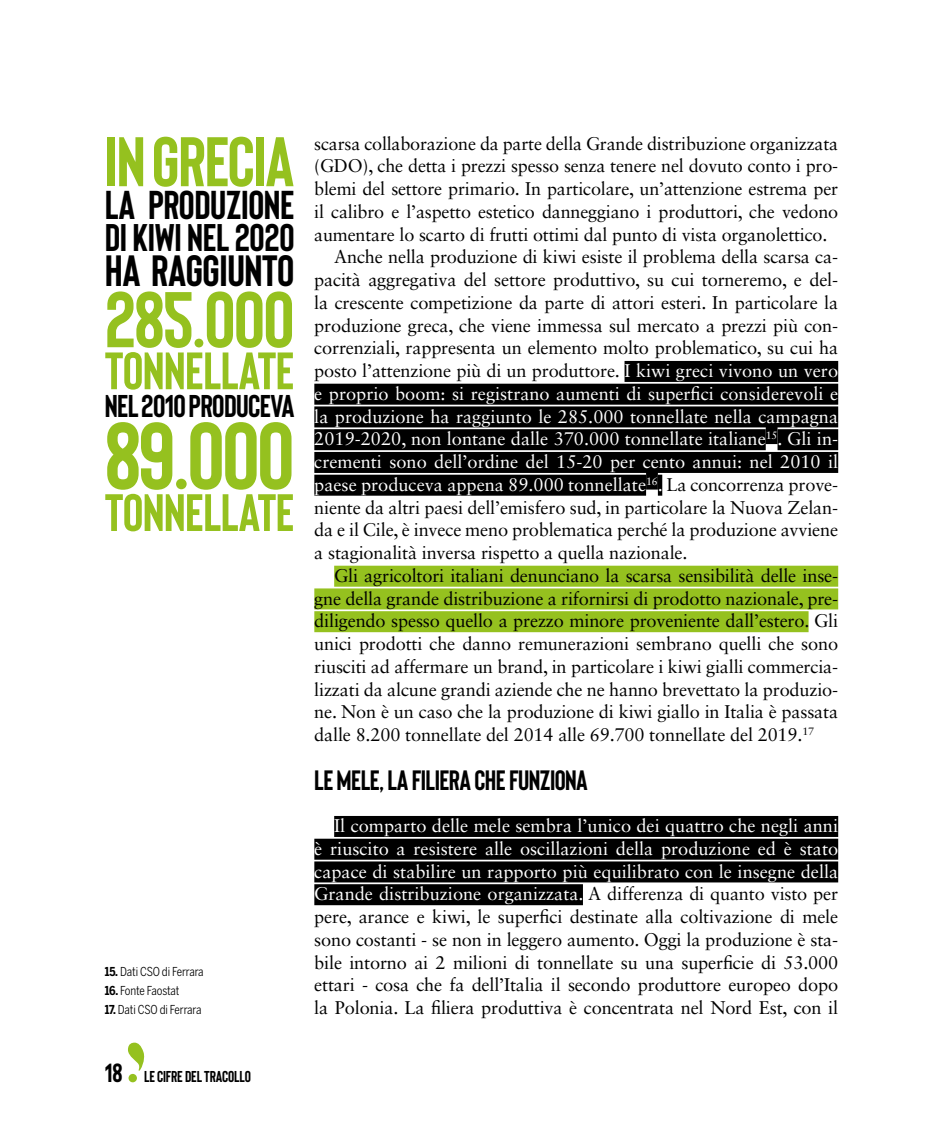
<style>
.page{position:relative;width:943px;height:1141px;background:#fff}
.page>*{position:absolute;margin:0;border:0;box-sizing:border-box;transform-origin:0 0}
.t1{font:700 94.5px "Bison";color:#95c11f}
.t2{font:700 78.75px "Bison";letter-spacing:-.02em;color:#95c11f}
.t3{font:700 70px "Bison";letter-spacing:-.02em;color:#95c11f}
.t4{font:700 52.5px "Bison";letter-spacing:-.01em;color:#95c11f}
.t5{font:700 43.75px "Bison";letter-spacing:-.01em;color:#000}
.t6{font:700 40.25px "Bison";letter-spacing:-.01em;color:#000}
.t7{font:700 38.5px "Bison";letter-spacing:-.01em;color:#000}
.t8{font:700 31.5px "Bison";letter-spacing:-.02em;color:#000}
.t9{font:700 28px "Bison";letter-spacing:-.02em;color:#000}
.t10{font:18.38px/22.8px "Sabon LT Std";letter-spacing:-.01em;color:#000;text-align:justify}
.t11{font:18.38px "Sabon LT Std";color:#fff}
.t12{font:700 15.75px "Bison";letter-spacing:-.01em;color:#000}
.t13{font:12.25px "Benton Sans Cond";letter-spacing:-.015em;color:#000;scale:.95 1}
.s1{font-weight:700}
.s2{font-size:26.25px}
.s3{color:#fff}
.s4{color:#000}
</style>
<div class="page">
<div style="left:624px;top:361px;width:214px;height:21px;background:#000"></div>
<div style="left:314px;top:384px;width:524px;height:21px;background:#000"></div>
<div style="left:314px;top:406px;width:524px;height:21px;background:#000"></div>
<div style="left:314px;top:429px;width:451px;height:21px;background:#000"></div>
<div style="left:765px;top:423px;width:12px;height:21px;background:#000"></div>
<div style="left:777px;top:429px;width:61px;height:21px;background:#000"></div>
<div style="left:314px;top:452px;width:524px;height:21px;background:#000"></div>
<div style="left:314px;top:475px;width:332px;height:21px;background:#000"></div>
<div style="left:646px;top:469px;width:12px;height:21px;background:#000"></div>
<hr style="left:658px;top:475px;width:4px;height:21px;background:#000">
<div style="left:334px;top:566px;width:504px;height:21px;background:#95c11f"></div>
<div style="left:314px;top:588px;width:524px;height:21px;background:#95c11f"></div>
<div style="left:314px;top:611px;width:494px;height:21px;background:#95c11f"></div>
<div style="left:334px;top:816px;width:504px;height:21px;background:#000"></div>
<div style="left:314px;top:839px;width:524px;height:21px;background:#000"></div>
<div style="left:314px;top:861px;width:524px;height:21px;background:#000"></div>
<div style="left:314px;top:884px;width:269px;height:21px;background:#000"></div>
<svg style="left:128px;top:1043px;width:17px;height:28px"></svg>
<div style="left:128px;top:1074px;width:9px;height:8px;background:#95c11f;border-radius:50%"></div>
<h3 class="t3" style="left:105px;top:116px;width:191px">IN GRECIA</h3>
<h3 class="t6" style="left:105px;top:179px;width:191px">LA PRODUZIONE</h3>
<h3 class="t7" style="left:105px;top:212px;width:191px">DI KIWI NEL 2020</h3>
<h3 class="t5" style="left:105px;top:242px;width:191px">HA RAGGIUNTO</h3>
<h2 class="t2" style="left:105px;top:268px;width:191px">285.000</h2>
<h3 class="t4" style="left:105px;top:337px;width:191px">TONNELLATE</h3>
<h3 class="t8" style="left:105px;top:386px;width:191px">NEL 2010 PRODUCEVA</h3>
<h1 class="t1" style="left:105px;top:394px;width:191px">89.000</h1>
<h3 class="t4" style="left:105px;top:478px;width:191px">TONNELLATE</h3>
<p class="t13" style="left:105px;top:965px;width:106px"><span class="s1">15.</span> Dati CSO di Ferrara</p>
<p class="t13" style="left:105px;top:984px;width:80px"><span class="s1">16.</span> Fonte Faostat</p>
<p class="t13" style="left:105px;top:1002px;width:103px"><span class="s1">17.</span> Dati CSO di Ferrara</p>
<p class="t12" style="left:105px;top:1067px;width:148px"><span class="s2">18</span> LE CIFRE DEL TRACOLLO</p>
<p class="t10" style="left:314px;top:132px;width:525px">scarsa collaborazione da parte della Grande distribuzione organizzata</p>
<p class="t10" style="left:314px;top:154px;width:525px">(GDO), che detta i prezzi spesso senza tenere nel dovuto conto i pro-</p>
<p class="t10" style="left:314px;top:177px;width:525px">blemi del settore primario. In particolare, un’attenzione estrema per</p>
<p class="t10" style="left:314px;top:200px;width:525px">il calibro e l’aspetto estetico danneggiano i produttori, che vedono</p>
<p class="t10" style="left:314px;top:223px;width:514px">aumentare lo scarto di frutti ottimi dal punto di vista organolettico.</p>
<p class="t10" style="left:334px;top:245px;width:505px">Anche nella produzione di kiwi esiste il problema della scarsa ca-</p>
<p class="t10" style="left:314px;top:268px;width:525px">pacità aggregativa del settore produttivo, su cui torneremo, e del-</p>
<p class="t10" style="left:314px;top:291px;width:525px">la crescente competizione da parte di attori esteri. In particolare la</p>
<p class="t10" style="left:314px;top:314px;width:525px">produzione greca, che viene immessa sul mercato a prezzi più con-</p>
<p class="t10" style="left:314px;top:336px;width:525px">correnziali, rappresenta un elemento molto problematico, su cui ha</p>
<p class="t10" style="left:314px;top:359px;width:525px">posto l’attenzione più di un produttore. <span class="s3">I kiwi greci vivono un vero</span></p>
<p class="t11" style="left:314px;top:382px;width:525px">e proprio boom: si registrano aumenti di superfici considerevoli e</p>
<p class="t11" style="left:314px;top:405px;width:525px">la produzione ha raggiunto le 285.000 tonnellate nella campagna</p>
<p class="t11" style="left:314px;top:428px;width:525px">2019-2020, non lontane dalle 370.000 tonnellate italiane<sup>15</sup>. Gli in-</p>
<p class="t11" style="left:314px;top:451px;width:525px">crementi sono dell’ordine del 15-20 per cento annui: nel 2010 il</p>
<p class="t11" style="left:314px;top:473px;width:525px">paese produceva appena 89.000 tonnellate<sup>16</sup>. <span class="s4">La concorrenza prove-</span></p>
<p class="t10" style="left:314px;top:496px;width:525px">niente da altri paesi dell’emisfero sud, in particolare la Nuova Zelan-</p>
<p class="t10" style="left:314px;top:518px;width:525px">da e il Cile, è invece meno problematica perché la produzione avviene</p>
<p class="t10" style="left:314px;top:541px;width:375px">a stagionalità inversa rispetto a quella nazionale.</p>
<p class="t10" style="left:334px;top:564px;width:505px">Gli agricoltori italiani denunciano la scarsa sensibilità delle inse-</p>
<p class="t10" style="left:314px;top:587px;width:525px">gne della grande distribuzione a rifornirsi di prodotto nazionale, pre-</p>
<p class="t10" style="left:314px;top:609px;width:525px">diligendo spesso quello a prezzo minore proveniente dall’estero. Gli</p>
<p class="t10" style="left:314px;top:632px;width:525px">unici prodotti che danno remunerazioni sembrano quelli che sono</p>
<p class="t10" style="left:314px;top:655px;width:525px">riusciti ad affermare un brand, in particolare i kiwi gialli commercia-</p>
<p class="t10" style="left:314px;top:678px;width:525px">lizzati da alcune grandi aziende che ne hanno brevettato la produzio-</p>
<p class="t10" style="left:314px;top:700px;width:525px">ne. Non è un caso che la produzione di kiwi giallo in Italia è passata</p>
<p class="t10" style="left:314px;top:723px;width:501px">dalle 8.200 tonnellate del 2014 alle 69.700 tonnellate del 2019.<sup>17</sup></p>
<h3 class="t9" style="left:314px;top:762px;width:275px">LE MELE, LA FILIERA CHE FUNZIONA</h3>
<p class="t10" style="left:314px;top:814px;width:525px;text-indent:20px"><span class="s3">Il comparto delle mele sembra l’unico dei quattro che negli anni è riuscito a resistere alle oscillazioni della produzione ed è stato capace di stabilire un rapporto più equilibrato con le insegne della Grande distribuzione organizzata.</span> A differenza di quanto visto per pere, arance e kiwi, le superfici destinate alla coltivazione di mele sono costanti - se non in leggero aumento. Oggi la produzione è sta&shy;bile intorno ai 2 milioni di tonnellate su una superficie di 53.000 ettari - cosa che fa dell’Italia il secondo produttore europeo dopo la Polonia. La filiera produttiva è concentrata nel Nord Est, con il</p>
</div>
